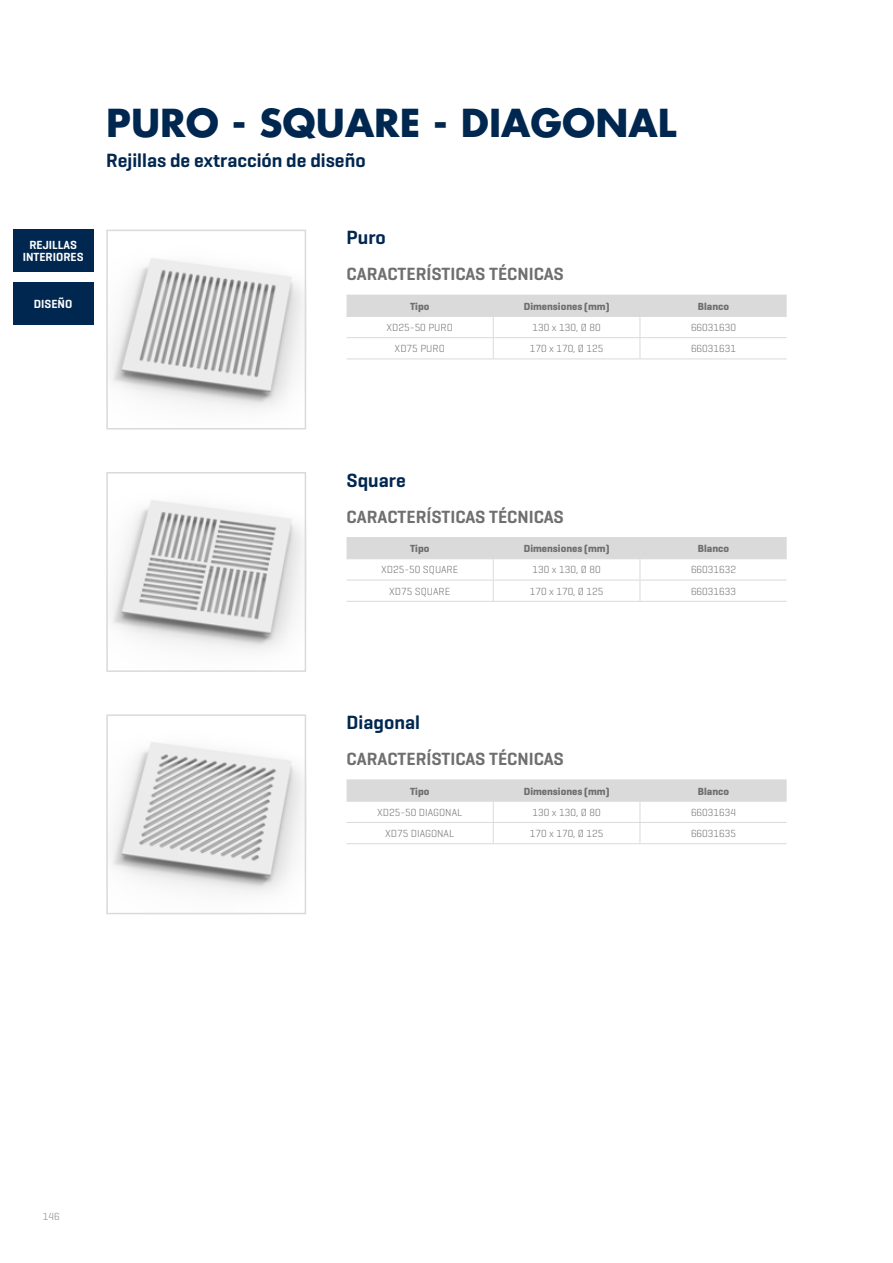
<style>
.page{position:relative;width:893px;height:1263px;background:#fff}
.page>*{position:absolute;margin:0;border:0;box-sizing:border-box;transform-origin:0 0}
.t1{font:700 37.5px "Futura Std";color:#00274f}
.t2{font:600 19.5px "Geogrotesque";color:#00274f}
.t3{font:600 18px "Geogrotesque";color:#706f6f}
.t4{font:600 12px/12px "Geogrotesque";color:#fff;text-align:center}
.t5{font:300 10.5px "Geogrotesque";color:#706f6f}
.t6{font:700 10.5px "Geogrotesque";color:#706f6f}
.t7{font:10.5px "Geogrotesque";color:#9d9d9c}
</style>
<div class="page">
<hr style="left:347px;top:359px;width:146px;height:1px;background:#dadada">
<hr style="left:493px;top:359px;width:147px;height:1px;background:#dadada">
<hr style="left:640px;top:359px;width:147px;height:1px;background:#dadada">
<svg style="left:347px;top:295px;width:440px;height:64px"></svg>
<hr style="left:347px;top:601px;width:146px;height:1px;background:#dadada">
<hr style="left:493px;top:601px;width:147px;height:1px;background:#dadada">
<hr style="left:640px;top:601px;width:147px;height:1px;background:#dadada">
<svg style="left:347px;top:537px;width:440px;height:64px"></svg>
<hr style="left:347px;top:779px;width:146px;height:1px;background:#dadada">
<hr style="left:493px;top:779px;width:147px;height:1px;background:#dadada">
<hr style="left:640px;top:779px;width:147px;height:1px;background:#dadada">
<hr style="left:347px;top:843px;width:146px;height:1px;background:#dadada">
<hr style="left:493px;top:843px;width:147px;height:1px;background:#dadada">
<hr style="left:640px;top:843px;width:147px;height:1px;background:#dadada">
<svg style="left:347px;top:780px;width:440px;height:63px"></svg>
<div style="left:13px;top:230px;width:81px;height:42px;background:#00274f"></div>
<div style="left:13px;top:282px;width:81px;height:43px;background:#00274f"></div>
<img style="left:111px;top:258px;width:192px;height:150px">
<div style="left:106px;top:230px;width:200px;height:199px;border:2px solid #dadada"></div>
<img style="left:111px;top:500px;width:192px;height:150px">
<div style="left:106px;top:472px;width:200px;height:200px;border:2px solid #dadada"></div>
<img style="left:111px;top:742px;width:192px;height:151px">
<div style="left:106px;top:714px;width:200px;height:200px;border:2px solid #dadada"></div>
<p class="t4" style="left:23px;top:239px;width:62px">REJILLAS<br>INTERIORES</p>
<p class="t4" style="left:34px;top:298px;width:40px">DISEÑO</p>
<h1 class="t1" style="left:106px;top:98px;width:571px">PURO - SQUARE - DIAGONAL</h1>
<h2 class="t2" style="left:106px;top:148px;width:261px">Rejillas de extracción de diseño</h2>
<h2 class="t2" style="left:347px;top:225px;width:41px">Puro</h2>
<h3 class="t3" style="left:347px;top:263px;width:219px">CARACTERÍSTICAS TÉCNICAS</h3>
<p class="t6" style="left:410px;top:300px;width:21px">Tipo</p>
<p class="t6" style="left:524px;top:300px;width:87px">Dimensiones (mm)</p>
<p class="t6" style="left:698px;top:300px;width:33px">Blanco</p>
<p class="t5" style="left:387px;top:321px;width:68px">XD25-50 PURO</p>
<p class="t5" style="left:533px;top:321px;width:69px">130 x 130, Ø 80</p>
<p class="t5" style="left:691px;top:321px;width:47px">66031630</p>
<p class="t5" style="left:395px;top:342px;width:52px">XD75 PURO</p>
<p class="t5" style="left:530px;top:342px;width:75px">170 x 170, Ø 125</p>
<p class="t5" style="left:691px;top:342px;width:47px">66031631</p>
<h2 class="t2" style="left:347px;top:468px;width:61px">Square</h2>
<h3 class="t3" style="left:347px;top:505px;width:219px">CARACTERÍSTICAS TÉCNICAS</h3>
<p class="t6" style="left:410px;top:542px;width:21px">Tipo</p>
<p class="t6" style="left:524px;top:542px;width:87px">Dimensiones (mm)</p>
<p class="t6" style="left:698px;top:542px;width:33px">Blanco</p>
<p class="t5" style="left:381px;top:563px;width:79px">XD25-50 SQUARE</p>
<p class="t5" style="left:533px;top:563px;width:69px">130 x 130, Ø 80</p>
<p class="t5" style="left:691px;top:563px;width:47px">66031632</p>
<p class="t5" style="left:389px;top:584px;width:63px">XD75 SQUARE</p>
<p class="t5" style="left:530px;top:584px;width:75px">170 x 170, Ø 125</p>
<p class="t5" style="left:691px;top:584px;width:47px">66031633</p>
<h2 class="t2" style="left:347px;top:710px;width:75px">Diagonal</h2>
<h3 class="t3" style="left:347px;top:748px;width:219px">CARACTERÍSTICAS TÉCNICAS</h3>
<p class="t6" style="left:410px;top:784px;width:21px">Tipo</p>
<p class="t6" style="left:524px;top:784px;width:87px">Dimensiones (mm)</p>
<p class="t6" style="left:698px;top:784px;width:33px">Blanco</p>
<p class="t5" style="left:377px;top:806px;width:87px">XD25-50 DIAGONAL</p>
<p class="t5" style="left:533px;top:806px;width:69px">130 x 130, Ø 80</p>
<p class="t5" style="left:691px;top:806px;width:47px">66031634</p>
<p class="t5" style="left:385px;top:827px;width:71px">XD75 DIAGONAL</p>
<p class="t5" style="left:530px;top:827px;width:75px">170 x 170, Ø 125</p>
<p class="t5" style="left:691px;top:827px;width:47px">66031635</p>
<p class="t7" style="left:43px;top:1210px;width:19px">146</p>
</div>
